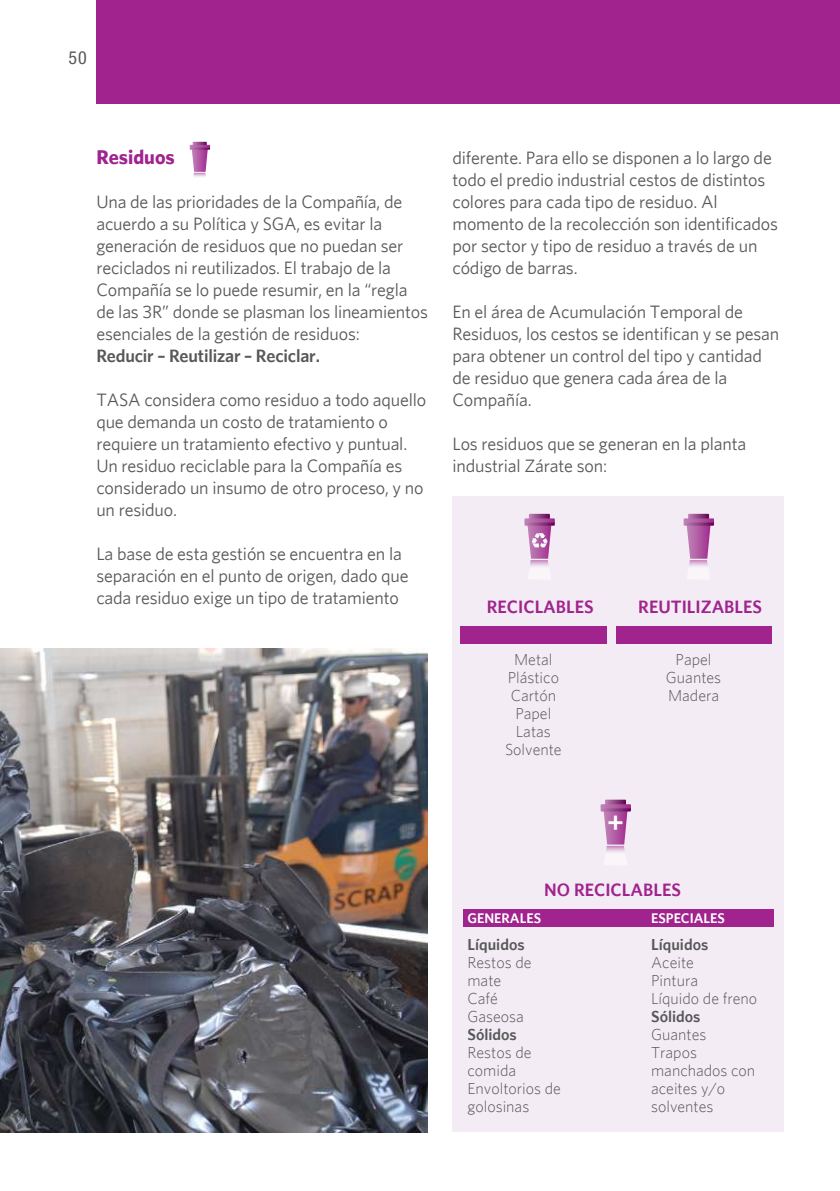
<style>
.page{position:relative;width:840px;height:1191px;background:#fff}
.page>*{position:absolute;margin:0;border:0;box-sizing:border-box;transform-origin:0 0}
.t1{font:600 30px "Whitney";color:#fff}
.t2{font:700 20px "Whitney";color:#a0238e}
.t3{font:18px/22px "Whitney";letter-spacing:-.01em;color:#57585a}
.t4{font:600 18px "Whitney";color:#a0238e}
.t5{font:600 18px "Whitney";letter-spacing:-.01em;color:#57585a}
.t6{font:condensed 18px "Helvetica Neue LT Std";color:#57585a}
.t7{font:300 16px/18px "Whitney";color:#57585a}
.t8{font:600 16px "Whitney";color:#57585a}
.t9{font:600 14px "Whitney";color:#fff}
</style>
<div class="page">
<div style="left:96px;top:0;width:743px;height:103px;background:#a0238e"></div>
<img style="left:0;top:648px;width:427px;height:484px">
<div style="left:451px;top:496px;width:331px;height:636px;background:#f4ecf4"></div>
<div style="left:462px;top:910px;width:311px;height:17px;background:#a0238e"></div>
<div style="left:460px;top:627px;width:146px;height:17px;background:#a0238e"></div>
<div style="left:616px;top:627px;width:155px;height:17px;background:#a0238e"></div>
<svg style="left:600px;top:799px;width:30px;height:53px"></svg>
<svg style="left:683px;top:514px;width:30px;height:52px"></svg>
<svg style="left:524px;top:514px;width:30px;height:52px"></svg>
<svg style="left:190px;top:142px;width:20px;height:35px"></svg>
<p class="t6" style="left:68px;top:47px;width:20px">50</p>
<p class="t2" style="left:96px;top:146px;width:80px">Residuos</p>
<p class="t3" style="left:96px;top:190px;width:333px">Una de las prioridades de la Compañía, de acuerdo a su Política y SGA, es evitar la generación de residuos que no puedan ser reciclados ni reutilizados. El trabajo de la Compañía se lo puede resumir, en la “regla de las 3R” donde se plasman los lineamientos esenciales de la gestión de residuos:</p>
<p class="t5" style="left:96px;top:345px;width:225px">Reducir – Reutilizar – Reciclar.</p>
<p class="t3" style="left:96px;top:388px;width:331px">TASA considera como residuo a todo aquello que demanda un costo de tratamiento o requiere un tratamiento efectivo y puntual.<br>Un residuo reciclable para la Compañía es considerado un insumo de otro proceso, y no un residuo.</p>
<p class="t3" style="left:96px;top:542px;width:314px">La base de esta gestión se encuentra en la separación en el punto de origen, dado que cada residuo exige un tipo de tratamiento</p>
<p class="t3" style="left:452px;top:146px;width:327px">diferente. Para ello se disponen a lo largo de todo el predio industrial cestos de distintos colores para cada tipo de residuo. Al momento de la recolección son identificados por sector y tipo de residuo a través de un código de barras.</p>
<p class="t3" style="left:452px;top:300px;width:328px">En el área de Acumulación Temporal de Residuos, los cestos se identifican y se pesan para obtener un control del tipo y cantidad de residuo que genera cada área de la Compañía.</p>
<p class="t3" style="left:452px;top:432px;width:295px">Los residuos que se generan en la planta industrial Zárate son:</p>
<p class="t4" style="left:486px;top:597px;width:108px">RECICLABLES</p>
<p class="t4" style="left:638px;top:597px;width:125px">REUTILIZABLES</p>
<p class="t7" style="left:504px;top:650px;width:58px;text-align:center">Metal<br>Plástico<br>Cartón<br>Papel<br>Latas<br>Solvente</p>
<p class="t7" style="left:665px;top:650px;width:57px;text-align:center">Papel<br>Guantes<br>Madera</p>
<h1 class="t1" style="left:607px;top:806px;width:18px">+</h1>
<p class="t4" style="left:544px;top:879px;width:138px">NO RECICLABLES</p>
<p class="t9" style="left:467px;top:910px;width:75px">GENERALES</p>
<p class="t9" style="left:650px;top:910px;width:75px">ESPECIALES</p>
<p class="t8" style="left:467px;top:935px;width:59px">Líquidos</p>
<p class="t7" style="left:467px;top:952px;width:65px">Restos de mate<br>Café<br>Gaseosa</p>
<p class="t8" style="left:467px;top:1025px;width:51px">Sólidos</p>
<p class="t7" style="left:467px;top:1042px;width:95px">Restos de comida<br>Envoltorios de golosinas</p>
<p class="t8" style="left:650px;top:935px;width:59px">Líquidos</p>
<p class="t7" style="left:650px;top:952px;width:107px">Aceite<br>Pintura<br>Líquido de freno</p>
<p class="t8" style="left:650px;top:1007px;width:51px">Sólidos</p>
<p class="t7" style="left:650px;top:1024px;width:105px">Guantes<br>Trapos manchados con aceites y/o solventes</p>
</div>
